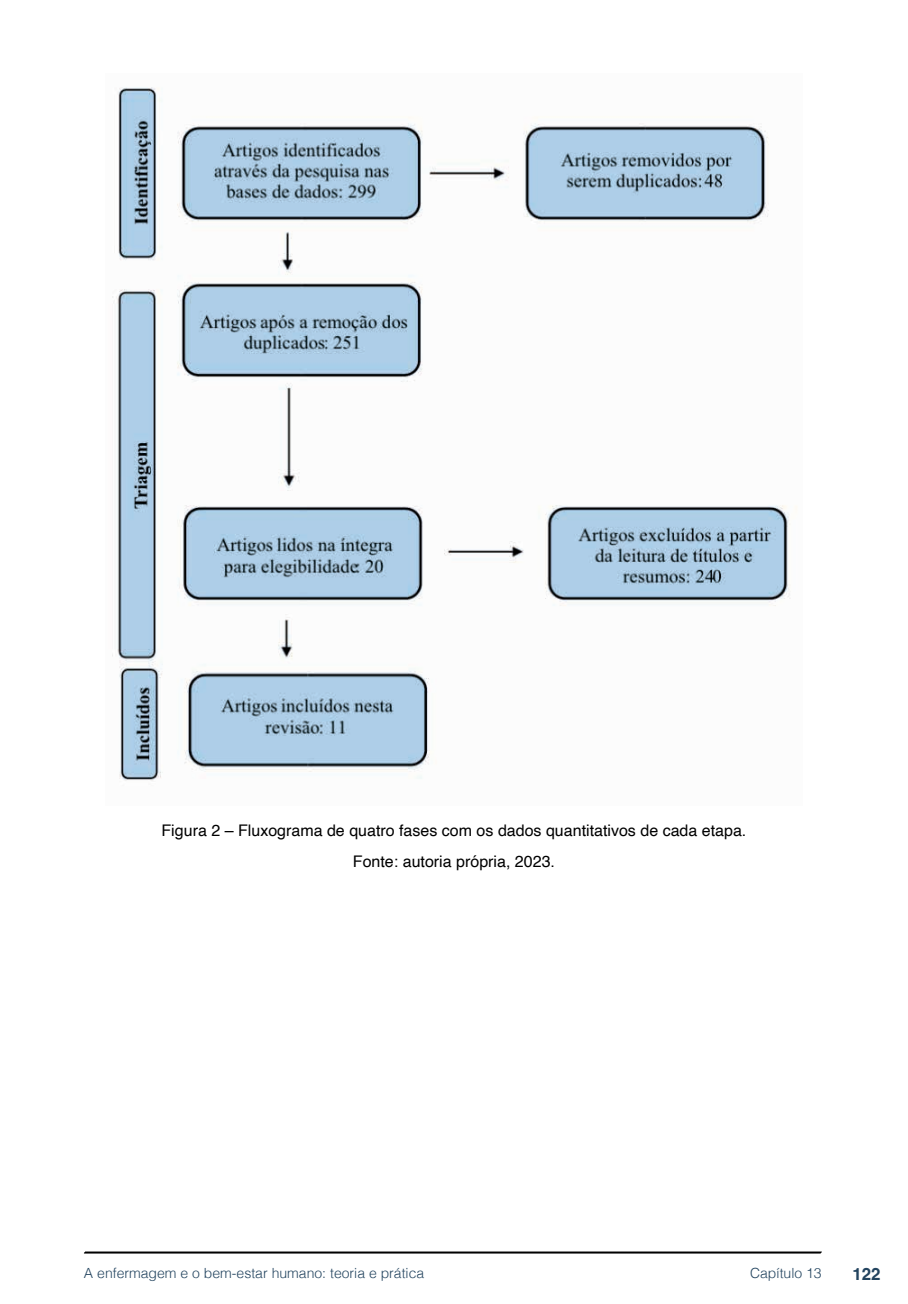
<style>
.page{position:relative;width:908px;height:1304px;background:#fff}
.page>*{position:absolute;margin:0;border:0;box-sizing:border-box;transform-origin:0 0}
.t1{font:700 16.8px "Helvetica";color:#23445f}
.t2{font:16px/30.6px "Helvetica";color:#000;text-align:center}
.t3{font:300 14px "Helvetica";color:#23445f}
</style>
<div class="page">
<svg style="left:84px;top:1251px;width:737px;height:3px;background:#515151"></svg>
<img style="left:112px;top:87px;width:685px;height:694px">
<p class="t2" style="left:161px;top:816px;width:586px">Figura 2 – Fluxograma de quatro fases com os dados quantitativos de cada etapa.<br>Fonte: autoria própria, 2023.</p>
<p class="t3" style="left:84px;top:1261px;width:342px">A enfermagem e o bem-estar humano: teoria e prática</p>
<p class="t3" style="left:749px;top:1261px;width:73px">Capítulo 13</p>
<p class="t1" style="left:851px;top:1264px;width:30px">122</p>
</div>
